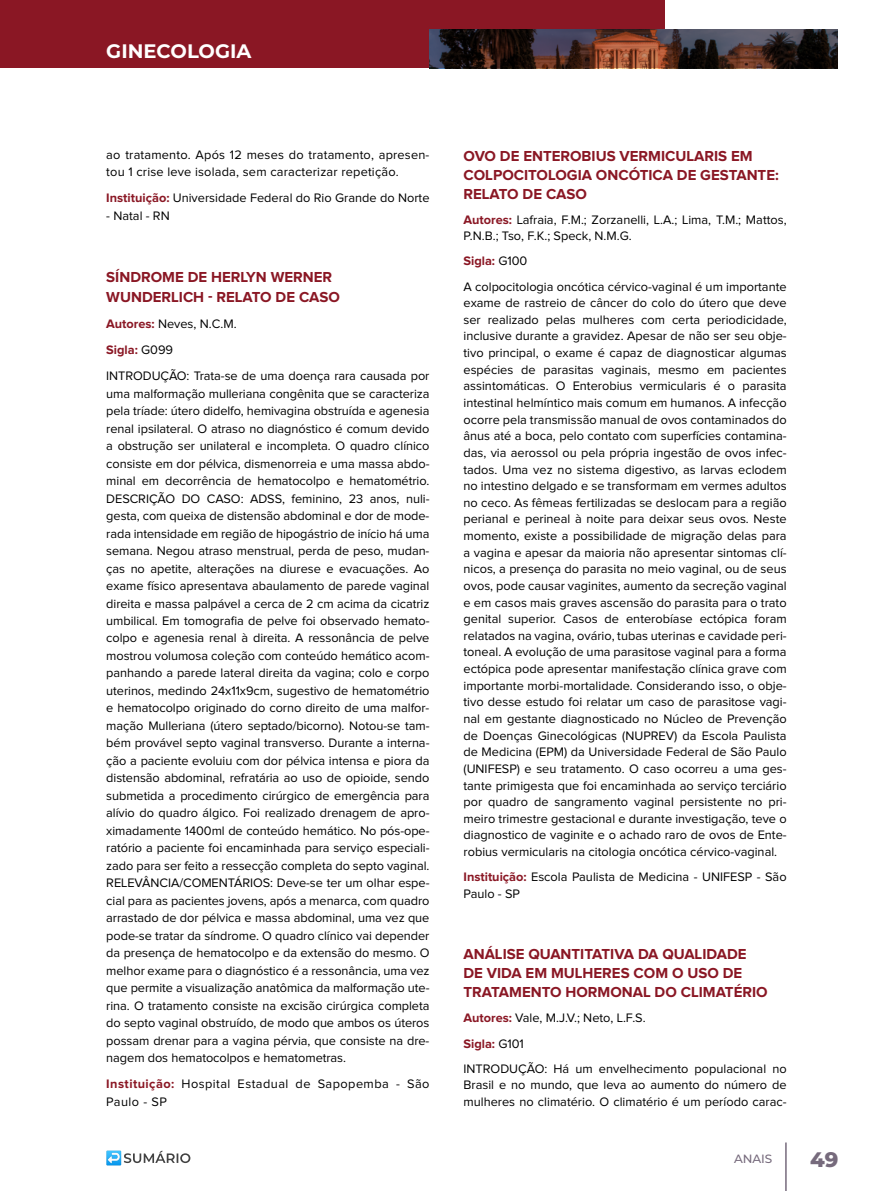
<style>
.page{position:relative;width:893px;height:1191px;background:#fff}
.page>*{position:absolute;margin:0;border:0;box-sizing:border-box;transform-origin:0 0}
.t1{font:800 21px "Montserrat";color:#766a7c}
.t2{font:700 19.5px "Montserrat";color:#fff}
.t3{font:700 15px/18.9px "Proxima Nova";color:#8a1724}
.t4{font:12.75px/17.5px "Proxima Nova";color:#000}
.t5{font:12.75px/17.5px "Proxima Nova";letter-spacing:.035em;color:#000}
.t6{font:500 12px "Montserrat";letter-spacing:-.01em;color:#766a7c}
.s1{font-weight:700;color:#8a1724}
</style>
<div class="page">
<div style="left:0;top:0;width:665px;height:68px;background:#8a1724"></div>
<img style="left:429px;top:29px;width:409px;height:39px">
<hr style="left:785px;top:1142px;width:2px;height:49px;background:#766a7c">
<svg style="left:106px;top:1150px;width:84px;height:15px"></svg>
<h2 class="t2" style="left:106px;top:37px;width:147px">GINECOLOGIA</h2>
<p class="t4" style="left:106px;top:146px;width:325px">ao tratamento. Após 12 meses do tratamento, apresen&shy;tou 1 crise leve isolada, sem caracterizar repetição.</p>
<p class="t4" style="left:106px;top:190px;width:325px"><span class="s1">Instituição:</span> Universidade Federal do Rio Grande do Norte</p>
<p class="t4" style="left:106px;top:207px;width:65px">- Natal - RN</p>
<p class="t3" style="left:106px;top:268px;width:235px;line-height:19.8px">SÍNDROME DE HERLYN WERNER<br>WUNDERLICH - RELATO DE CASO</p>
<p class="t4" style="left:106px;top:311px;width:325px;line-height:26px"><span class="s1">Autores:</span> Neves, N.C.M.<br><span class="s1">Sigla:</span> G099<br>INTRODUÇÃO: Trata-se de uma doença rara causada por</p>
<p class="t4" style="left:106px;top:385px;width:325px;text-align:justify">uma malformação mulleriana congênita que se caracteriza pela tríade: útero didelfo, hemivagina obstruída e agenesia renal ipsilateral. O atraso no diagnóstico é comum devido a obstrução ser unilateral e incompleta. O quadro clínico consiste em dor pélvica, dismenorreia e uma massa abdo&shy;minal em decorrência de hematocolpo e hematométrio.<br>DESCRIÇÃO DO CASO: ADSS, feminino, 23 anos, nuli&shy;gesta, com queixa de distensão abdominal e dor de mode&shy;rada intensidade em região de hipogástrio de início há uma semana. Negou atraso menstrual, perda de peso, mudan&shy;ças no apetite, alterações na diurese e evacuações. Ao exame físico apresentava abaulamento de parede vaginal direita e massa palpável a cerca de 2 cm acima da cicatriz umbilical. Em tomografia de pelve foi observado hemato&shy;colpo e agenesia renal à direita. A ressonância de pelve mostrou volumosa coleção com conteúdo hemático acom&shy;panhando a parede lateral direita da vagina; colo e corpo uterinos, medindo 24x11x9cm, sugestivo de hematométrio e hematocolpo originado do corno direito de uma malfor&shy;mação Mulleriana (útero septado/bicorno). Notou-se tam&shy;bém provável septo vaginal transverso. Durante a interna&shy;ção a paciente evoluiu com dor pélvica intensa e piora da distensão abdominal, refratária ao uso de opioide, sendo submetida a procedimento cirúrgico de emergência para alívio do quadro álgico. Foi realizado drenagem de apro&shy;ximadamente 1400ml de conteúdo hemático. No pós-ope&shy;ratório a paciente foi encaminhada para serviço especiali&shy;zado para ser feito a ressecção completa do septo vaginal.<br>RELEVÂNCIA/COMENTÁRIOS: Deve-se ter um olhar espe&shy;cial para as pacientes jovens, após a menarca, com quadro arrastado de dor pélvica e massa abdominal, uma vez que pode-se tratar da síndrome. O quadro clínico vai depender da presença de hematocolpo e da extensão do mesmo. O melhor exame para o diagnóstico é a ressonância, uma vez que permite a visualização anatômica da malformação ute&shy;rina. O tratamento consiste na excisão cirúrgica completa do septo vaginal obstruído, de modo que ambos os úteros possam drenar para a vagina pérvia, que consiste na dre&shy;nagem dos hematocolpos e hematometras.</p>
<p class="t5" style="left:106px;top:1076px;width:325px"><span class="s1">Instituição:</span> Hospital Estadual de Sapopemba - São<br>Paulo - SP</p>
<p class="t3" style="left:463px;top:147px;width:317px">OVO DE ENTEROBIUS VERMICULARIS EM<br>COLPOCITOLOGIA ONCÓTICA DE GESTANTE:<br>RELATO DE CASO</p>
<p class="t4" style="left:463px;top:212px;width:325px;line-height:16.6px"><span class="s1">Autores:</span> Lafraia, F.M.; Zorzanelli, L.A.; Lima, T.M.; Mattos,<br>P.N.B.; Tso, F.K.; Speck, N.M.G.</p>
<p class="t4" style="left:463px;top:249px;width:325px;line-height:25.2px"><span class="s1">Sigla:</span> G100<br>A colpocitologia oncótica cérvico-vaginal é um importante</p>
<p class="t4" style="left:463px;top:295px;width:325px;line-height:16.6px;text-align:justify">exame de rastreio de câncer do colo do útero que deve ser realizado pelas mulheres com certa periodicidade, inclusive durante a gravidez. Apesar de não ser seu obje&shy;tivo principal, o exame é capaz de diagnosticar algumas espécies de parasitas vaginais, mesmo em pacientes assintomáticas. O Enterobius vermicularis é o parasita intestinal helmíntico mais comum em humanos. A infecção ocorre pela transmissão manual de ovos contaminados do ânus até a boca, pelo contato com superfícies contamina&shy;das, via aerossol ou pela própria ingestão de ovos infec&shy;tados. Uma vez no sistema digestivo, as larvas eclodem no intestino delgado e se transformam em vermes adultos no ceco. As fêmeas fertilizadas se deslocam para a região perianal e perineal à noite para deixar seus ovos. Neste momento, existe a possibilidade de migração delas para a vagina e apesar da maioria não apresentar sintomas clí&shy;nicos, a presença do parasita no meio vaginal, ou de seus ovos, pode causar vaginites, aumento da secreção vaginal e em casos mais graves ascensão do parasita para o trato genital superior. Casos de enterobíase ectópica foram relatados na vagina, ovário, tubas uterinas e cavidade peri&shy;toneal. A evolução de uma parasitose vaginal para a forma ectópica pode apresentar manifestação clínica grave com importante morbi-mortalidade. Considerando isso, o obje&shy;tivo desse estudo foi relatar um caso de parasitose vagi&shy;nal em gestante diagnosticado no Núcleo de Prevenção de Doenças Ginecológicas (NUPREV) da Escola Paulista de Medicina (EPM) da Universidade Federal de São Paulo (UNIFESP) e seu tratamento. O caso ocorreu a uma ges&shy;tante primigesta que foi encaminhada ao serviço terciário por quadro de sangramento vaginal persistente no pri&shy;meiro trimestre gestacional e durante investigação, teve o diagnostico de vaginite e o achado raro de ovos de Ente&shy;robius vermicularis na citologia oncótica cérvico-vaginal.</p>
<p class="t4" style="left:463px;top:869px;width:325px;line-height:16.6px"><span class="s1">Instituição:</span> Escola Paulista de Medicina - UNIFESP - São<br>Paulo - SP</p>
<p class="t3" style="left:463px;top:945px;width:306px">ANÁLISE QUANTITATIVA DA QUALIDADE<br>DE VIDA EM MULHERES COM O USO DE<br>TRATAMENTO HORMONAL DO CLIMATÉRIO</p>
<p class="t4" style="left:463px;top:1006px;width:325px;line-height:25.2px"><span class="s1">Autores:</span> Vale, M.J.V.; Neto, L.F.S.<br><span class="s1">Sigla:</span> G101<br>INTRODUÇÃO: Há um envelhecimento populacional no</p>
<p class="t4" style="left:463px;top:1077px;width:325px;line-height:16.6px">Brasil e no mundo, que leva ao aumento do número de mulheres no climatério. O climatério é um período carac-</p>
<p class="t6" style="left:734px;top:1150px;width:40px">ANAIS</p>
<h1 class="t1" style="left:810px;top:1144px;width:30px">49</h1>
</div>
